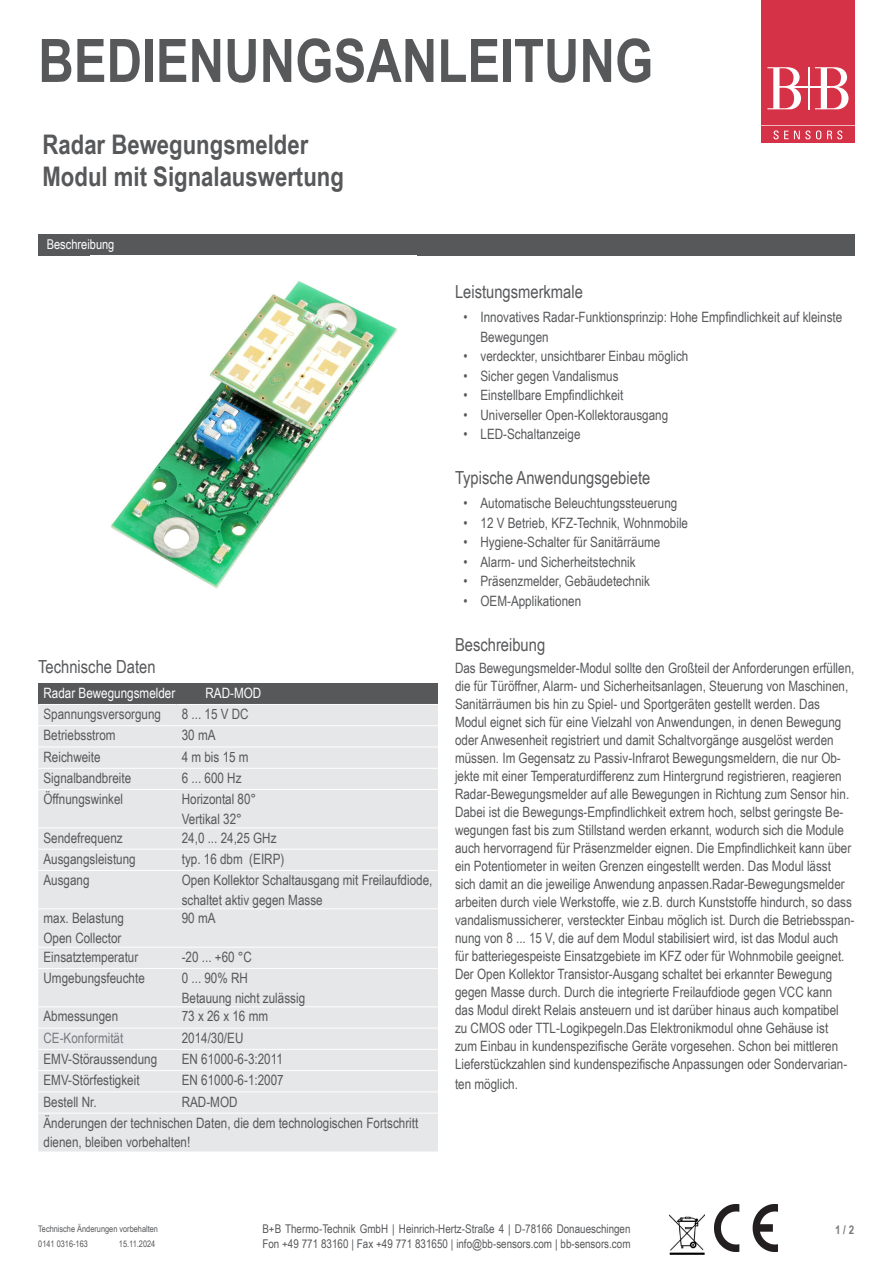
<style>
.page{position:relative;width:893px;height:1263px;background:#fff}
.page>*{position:absolute;margin:0;border:0;box-sizing:border-box;transform-origin:0 0}
.t1{font:700 60px "Arial Narrow";color:#57585a}
.t2{font:700 27px/32.4px "Arial Narrow";color:#57585a}
.t3{font:18px "Arial Narrow";color:#57585a}
.t4{font:14.25px/18px "Arial Narrow";color:#57585a}
.t5{font:14.25px "Arial Narrow";color:#fff}
.t6{font:14.25px "Arial Narrow";color:#787a7d}
.t7{font:13.5px "Arial Narrow";color:#fff}
.t8{font:12px/14.4px "Arial Narrow";color:#57585a}
.t9{font:700 12px "Arial Narrow";color:#787a7d}
.t10{font:9px/15px "Arial Narrow";color:#57585a}
</style>
<div class="page">
<div style="left:38px;top:234px;width:817px;height:21px;background:#57585a"></div>
<img style="left:110px;top:281px;width:288px;height:308px">
<div style="left:38px;top:683px;width:400px;height:21px;background:#57585a"></div>
<div style="left:38px;top:705px;width:400px;height:446px;background:#e6e7e9"></div>
<hr style="left:38px;top:725px;width:138px;height:1px;background:#fff">
<hr style="left:176px;top:725px;width:262px;height:1px;background:#fff">
<hr style="left:38px;top:747px;width:138px;height:1px;background:#fff">
<hr style="left:176px;top:747px;width:262px;height:1px;background:#fff">
<hr style="left:38px;top:768px;width:138px;height:1px;background:#fff">
<hr style="left:176px;top:768px;width:262px;height:1px;background:#fff">
<hr style="left:38px;top:789px;width:138px;height:1px;background:#fff">
<hr style="left:176px;top:789px;width:262px;height:1px;background:#fff">
<hr style="left:38px;top:827px;width:138px;height:1px;background:#fff">
<hr style="left:176px;top:827px;width:262px;height:1px;background:#fff">
<hr style="left:38px;top:849px;width:138px;height:1px;background:#fff">
<hr style="left:176px;top:849px;width:262px;height:1px;background:#fff">
<hr style="left:38px;top:870px;width:138px;height:1px;background:#fff">
<hr style="left:176px;top:870px;width:262px;height:1px;background:#fff">
<hr style="left:38px;top:908px;width:138px;height:1px;background:#fff">
<hr style="left:176px;top:908px;width:262px;height:1px;background:#fff">
<hr style="left:38px;top:947px;width:138px;height:1px;background:#fff">
<hr style="left:176px;top:947px;width:262px;height:1px;background:#fff">
<hr style="left:38px;top:968px;width:138px;height:1px;background:#fff">
<hr style="left:176px;top:968px;width:262px;height:1px;background:#fff">
<hr style="left:38px;top:1006px;width:138px;height:1px;background:#fff">
<hr style="left:176px;top:1006px;width:262px;height:1px;background:#fff">
<hr style="left:38px;top:1028px;width:138px;height:1px;background:#fff">
<hr style="left:176px;top:1028px;width:262px;height:1px;background:#fff">
<hr style="left:38px;top:1049px;width:138px;height:1px;background:#fff">
<hr style="left:176px;top:1049px;width:262px;height:1px;background:#fff">
<hr style="left:38px;top:1070px;width:138px;height:1px;background:#fff">
<hr style="left:176px;top:1070px;width:262px;height:1px;background:#fff">
<hr style="left:38px;top:1091px;width:138px;height:1px;background:#fff">
<hr style="left:176px;top:1091px;width:262px;height:1px;background:#fff">
<hr style="left:38px;top:1113px;width:138px;height:1px;background:#fff">
<hr style="left:176px;top:1113px;width:262px;height:1px;background:#fff">
<div style="left:761px;top:126px;width:94px;height:17px;background:#d63247"></div>
<svg style="left:761px;top:0;width:94px;height:139px"></svg>
<img style="left:715px;top:1205px;width:62px;height:46px">
<img style="left:670px;top:1214px;width:35px;height:41px">
<h1 class="t1" style="left:38px;top:15px;width:617px">BEDIENUNGSANLEITUNG</h1>
<h2 class="t2" style="left:43px;top:127px;width:303px">Radar Bewegungsmelder<br>Modul mit Signalauswertung</h2>
<p class="t7" style="left:47px;top:235px;width:69px">Beschreibung</p>
<p class="t3" style="left:38px;top:653px;width:119px">Technische Daten</p>
<p class="t5" style="left:44px;top:682px;width:133px">Radar Bewegungsmelder</p>
<p class="t5" style="left:206px;top:682px;width:57px">RAD-MOD</p>
<p class="t4" style="left:44px;top:704px;width:119px">Spannungsversorgung</p>
<p class="t4" style="left:182px;top:704px;width:68px">8 ... 15 V DC</p>
<p class="t4" style="left:44px;top:726px;width:74px">Betriebsstrom</p>
<p class="t4" style="left:182px;top:726px;width:35px">30 mA</p>
<p class="t4" style="left:44px;top:747px;width:59px">Reichweite</p>
<p class="t4" style="left:182px;top:747px;width:68px">4 m bis 15 m</p>
<p class="t4" style="left:44px;top:768px;width:89px">Signalbandbreite</p>
<p class="t4" style="left:182px;top:768px;width:61px">6 ... 600 Hz</p>
<p class="t4" style="left:44px;top:789px;width:81px">Öffnungswinkel</p>
<p class="t4" style="left:182px;top:789px;width:76px;line-height:19.5px">Horizontal 80°<br>Vertikal 32°</p>
<p class="t4" style="left:44px;top:828px;width:81px">Sendefrequenz</p>
<p class="t4" style="left:182px;top:828px;width:96px">24,0 ... 24,25 GHz</p>
<p class="t4" style="left:44px;top:849px;width:94px">Ausgangsleistung</p>
<p class="t4" style="left:182px;top:849px;width:104px">typ. 16 dbm (EIRP)</p>
<p class="t4" style="left:44px;top:870px;width:48px">Ausgang</p>
<p class="t4" style="left:182px;top:870px;width:252px;line-height:19.5px">Open Kollektor Schaltausgang mit Freilaufdiode, schaltet aktiv gegen Masse</p>
<p class="t4" style="left:44px;top:908px;width:82px;line-height:19.5px">max. Belastung<br>Open Collector</p>
<p class="t4" style="left:182px;top:909px;width:35px">90 mA</p>
<p class="t4" style="left:44px;top:947px;width:96px">Einsatztemperatur</p>
<p class="t4" style="left:182px;top:947px;width:72px">-20 ... +60 °C</p>
<p class="t4" style="left:44px;top:968px;width:103px">Umgebungsfeuchte</p>
<p class="t4" style="left:182px;top:968px;width:125px;line-height:19.5px">0 ... 90% RH<br>Betauung nicht zulässig</p>
<p class="t4" style="left:44px;top:1007px;width:76px">Abmessungen</p>
<p class="t4" style="left:182px;top:1007px;width:88px">73 x 26 x 16 mm</p>
<p class="t6" style="left:44px;top:1027px;width:81px">CE-Konformität</p>
<p class="t4" style="left:182px;top:1028px;width:63px">2014/30/EU</p>
<p class="t4" style="left:44px;top:1049px;width:115px">EMV-Störaussendung</p>
<p class="t4" style="left:182px;top:1049px;width:103px">EN 61000-6-3:2011</p>
<p class="t4" style="left:44px;top:1071px;width:98px">EMV-Störfestigkeit</p>
<p class="t4" style="left:182px;top:1071px;width:103px">EN 61000-6-1:2007</p>
<p class="t4" style="left:44px;top:1092px;width:55px">Bestell Nr.</p>
<p class="t4" style="left:44px;top:1090px;width:376px;line-height:21.3px;text-indent:138px">RAD-MOD<br>Änderungen der technischen Daten, die dem technologischen Fortschritt</p>
<p class="t4" style="left:44px;top:1133px;width:148px">dienen, bleiben vorbehalten!</p>
<p class="t3" style="left:455px;top:279px;width:129px">Leistungsmerkmale</p>
<p class="t4" style="left:480px;top:307px;width:363px;line-height:19.5px;text-indent:-17px">• Innovatives Radar-Funktionsprinzip: Hohe Empfindlichkeit auf kleinste<br>Bewegungen</p>
<p class="t4" style="left:463px;top:347px;width:226px">• verdeckter, unsichtbarer Einbau möglich</p>
<p class="t4" style="left:463px;top:366px;width:157px">• Sicher gegen Vandalismus</p>
<p class="t4" style="left:463px;top:385px;width:161px">• Einstellbare Empfindlichkeit</p>
<p class="t4" style="left:463px;top:405px;width:206px">• Universeller Open-Kollektorausgang</p>
<p class="t4" style="left:463px;top:424px;width:119px">• LED-Schaltanzeige</p>
<p class="t3" style="left:455px;top:465px;width:197px">Typische Anwendungsgebiete</p>
<p class="t4" style="left:463px;top:494px;width:215px">• Automatische Beleuchtungssteuerung</p>
<p class="t4" style="left:463px;top:513px;width:226px">• 12 V Betrieb, KFZ-Technik, Wohnmobile</p>
<p class="t4" style="left:463px;top:533px;width:198px">• Hygiene-Schalter für Sanitärräume</p>
<p class="t4" style="left:463px;top:552px;width:174px">• Alarm- und Sicherheitstechnik</p>
<p class="t4" style="left:463px;top:572px;width:188px">• Präsenzmelder, Gebäudetechnik</p>
<p class="t4" style="left:463px;top:591px;width:119px">• OEM-Applikationen</p>
<p class="t3" style="left:455px;top:631px;width:92px">Beschreibung</p>
<p class="t4" style="left:455px;top:659px;width:401px">Das Bewegungsmelder-Modul sollte den Großteil der Anforderungen erfüllen, die für Türöffner, Alarm- und Sicherheitsanlagen, Steuerung von Maschinen, Sanitärräumen bis hin zu Spiel- und Sportgeräten gestellt werden. Das Modul eignet sich für eine Vielzahl von Anwendungen, in denen Bewegung oder Anwesenheit registriert und damit Schaltvorgänge ausgelöst werden müssen. Im Gegensatz zu Passiv-Infrarot Bewegungsmeldern, die nur Ob&shy;jekte mit einer Temperaturdifferenz zum Hintergrund registrieren, reagieren Radar-Bewegungsmelder auf alle Bewegungen in Richtung zum Sensor hin.<br>Dabei ist die Bewegungs-Empfindlichkeit extrem hoch, selbst geringste Be&shy;wegungen fast bis zum Stillstand werden erkannt, wodurch sich die Module auch hervorragend für Präsenzmelder eignen. Die Empfindlichkeit kann über ein Potentiometer in weiten Grenzen eingestellt werden. Das Modul lässt sich damit an die jeweilige Anwendung anpassen.Radar-Bewegungsmelder arbeiten durch viele Werkstoffe, wie z.B. durch Kunststoffe hindurch, so dass vandalismussicherer, versteckter Einbau möglich ist. Durch die Betriebsspan&shy;nung von 8 ... 15 V, die auf dem Modul stabilisiert wird, ist das Modul auch für batteriegespeiste Einsatzgebiete im KFZ oder für Wohnmobile geeignet.<br>Der Open Kollektor Transistor-Ausgang schaltet bei erkannter Bewegung gegen Masse durch. Durch die integrierte Freilaufdiode gegen VCC kann das Modul direkt Relais ansteuern und ist darüber hinaus auch kompatibel zu CMOS oder TTL-Logikpegeln.Das Elektronikmodul ohne Gehäuse ist<br>zum Einbau in kundenspezifische Geräte vorgesehen. Schon bei mittleren Lieferstückzahlen sind kundenspezifische Anpassungen oder Sondervarian-</p>
<p class="t4" style="left:455px;top:1074px;width:64px">ten möglich.</p>
<p class="t10" style="left:38px;top:1221px;width:121px">Technische Änderungen vorbehalten<br>0141 0316-163</p>
<p class="t10" style="left:119px;top:1236px;width:38px">15.11.2024</p>
<p class="t8" style="left:262px;top:1221px;width:370px">B+B Thermo-Technik GmbH | Heinrich-Hertz-Straße 4 | D-78166 Donaueschingen<br>Fon +49 771 83160 | Fax +49 771 831650 | info@bb-sensors.com | bb-sensors.com</p>
<p class="t9" style="left:835px;top:1220px;width:21px">1 / 2</p>
</div>
